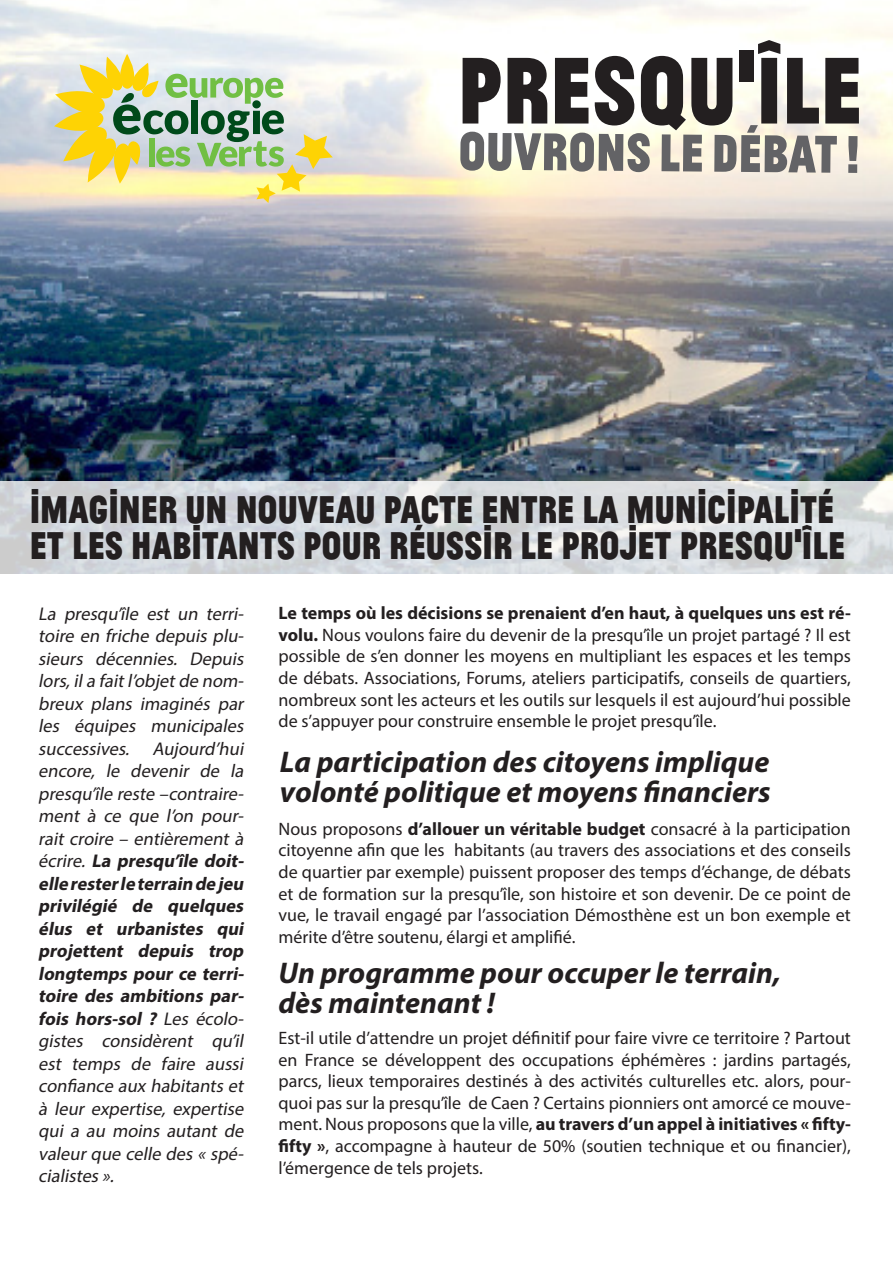
<style>
.page{position:relative;width:893px;height:1263px;background:#fff}
.page>*{position:absolute;margin:0;border:0;box-sizing:border-box;transform-origin:0 0}
.t1{font:700 99px "Jean Luc";color:#231f20}
.t2{font:700 55.5px "Jean Luc";color:#636366}
.t3{font:700 40.5px "Jean Luc";color:#231f20}
.t4{font:italic 700 30px "Myriad Pro";color:#231f20}
.t5{font:italic 18.45px/22.5px "Myriad Pro";color:#231f20;text-align:justify}
.t6{font:18px/21.6px "Myriad Pro";color:#231f20;text-align:justify}
.s1{font-weight:700}
</style>
<div class="page">
<img style="left:0;top:0;width:893px;height:480px">
<svg style="left:54px;top:54px;width:279px;height:149px;background:#d1d5a1"></svg>
<svg style="left:0;top:480px;width:893px;height:94px;background:#d5d9dc"></svg>
<p class="t1" style="left:458px;top:22px;width:406px">PRESQU’ÎLE</p>
<p class="t2" style="left:459px;top:111px;width:404px;rotate:1deg">OUVRONS LE DÉBAT !</p>
<p class="t3" style="left:30px;top:481px;width:806px">IMAGINER UN NOUVEAU PACTE ENTRE LA MUNICIPALITÉ</p>
<p class="t3" style="left:30px;top:517px;width:817px">ET LES HABITANTS POUR RÉUSSIR LE PROJET PRESQU’ÎLE</p>
<p class="t5" style="left:38px;top:602px;width:211px">La presqu’île est un terri&shy;toire en friche depuis plu&shy;sieurs décennies. Depuis lors,ila faitl’objetde nom&shy;breux plans imaginés par les équipes municipales successives. Aujourd’hui encore, le devenir de la presqu’île reste –contraire&shy;ment à ce que l’on pour&shy;rait croire – entièrement à écrire. <span class="s1">La presqu’île doit&shy;elle resterle terrain de jeu privilégié de quelques élus et urbanistes qui projettent depuis trop longtemps pour ce terri&shy;toire des ambitions par&shy;fois hors-sol ?</span> Les écolo&shy;gistes considèrent qu’il est temps de faire aussi confiance aux habitants et à leur expertise, expertise qui a au moins autant de valeurque celle des « spé&shy;cialistes ».</p>
<p class="t6" style="left:279px;top:602px;width:574px"><span class="s1">Le temps où les décisions se prenaient d’en haut, à quelques uns est ré&shy;volu.</span> Nous voulons faire du devenir de la presqu’île un projet partagé ? Il est possible de s’en donner les moyens en multipliant les espaces et les temps de débats. Associations, Forums, ateliers participatifs, conseils de quartiers, nombreux sont les acteurs et les outils sur lesquels il est aujourd’hui possible de s’appuyer pour construire ensemble le projet presqu’île.</p>
<p class="t4" style="left:280px;top:742px;width:491px">La participation des citoyens implique</p>
<p class="t4" style="left:280px;top:772px;width:492px">volonté politique et moyens financiers</p>
<p class="t6" style="left:279px;top:818px;width:574px">Nous proposons <span class="s1">d’allouer un véritable budget</span> consacré à la participation citoyenne afin que les habitants (au travers des associations et des conseils de quartier par exemple) puissent proposer des temps d’échange, de débats et de formation sur la presqu’île, son histoire et son devenir. De ce point de vue, le travail engagé par l’association Démosthène est un bon exemple et mérite d’être soutenu, élargi et amplifié.</p>
<p class="t4" style="left:279px;top:953px;width:504px">Un programme pour occuper le terrain,</p>
<p class="t4" style="left:279px;top:983px;width:218px">dès maintenant !</p>
<p class="t6" style="left:279px;top:1027px;width:574px">Est-il utile d’attendre un projet définitif pour faire vivre ce territoire ? Partout en France se développent des occupations éphémères : jardins partagés, parcs, lieux temporaires destinés à des activités culturelles etc. alors, pour&shy;quoi pas sur la presqu’île de Caen ? Certains pionniers ont amorcé ce mouve&shy;ment. Nous proposons que la ville, <span class="s1">au travers d’un appel à initiatives « fifty&shy;fifty »</span>, accompagne à hauteur de 50% (soutien technique et ou financier), l’émergence de tels projets.</p>
</div>
